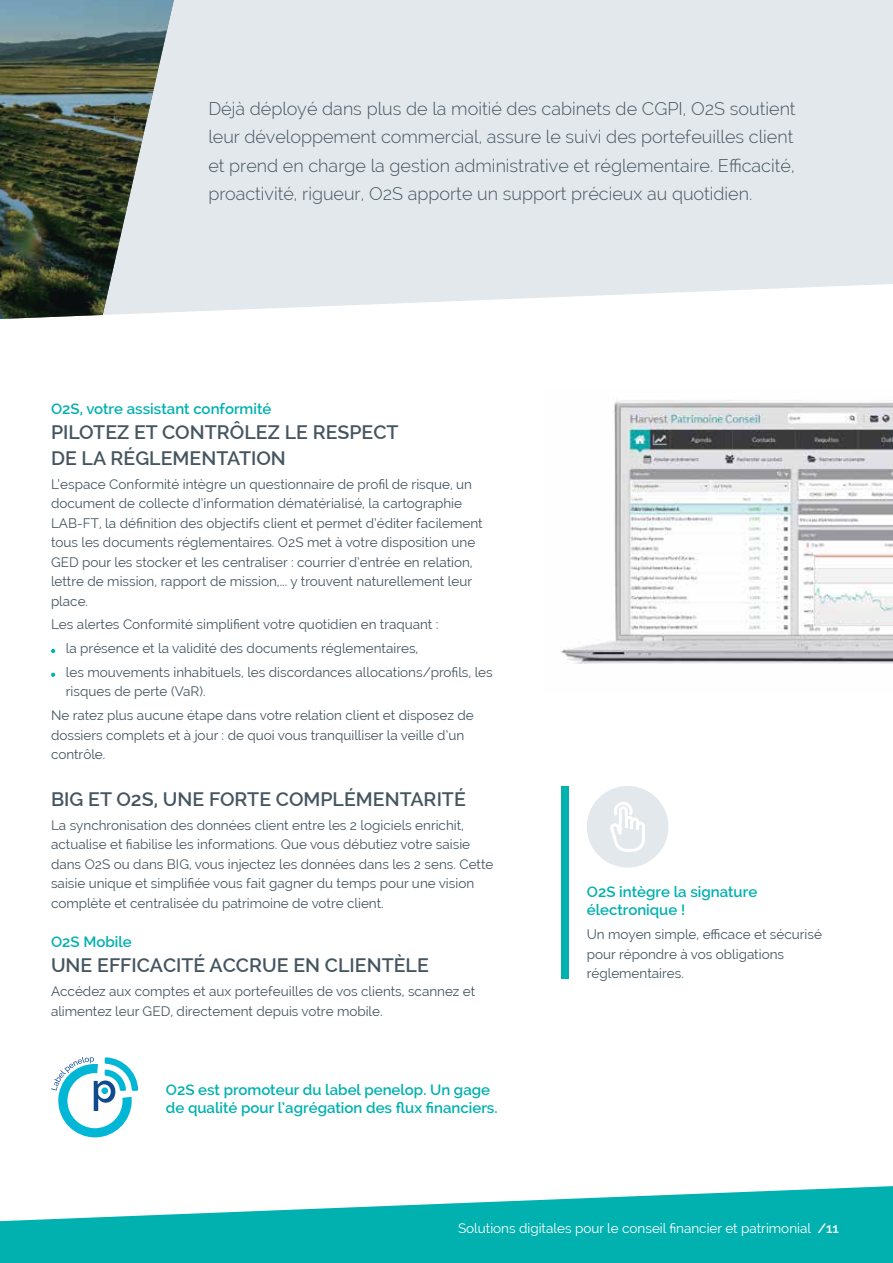
<style>
.page{position:relative;width:893px;height:1263px;background:#fff}
.page>*{position:absolute;margin:0;border:0;box-sizing:border-box;transform-origin:0 0}
.t1{font:600 19.5px/25.5px "Raleway";color:#455560}
.t2{font:300 18px/28.5px "Raleway";color:#455560}
.t3{font:600 15px/18px "Raleway";color:#00b1b0}
.t4{font:13.5px/19.5px "Raleway";color:#455560}
.t5{font:13.5px "Raleway";color:#fff}
.s1{font-weight:600}
</style>
<div class="page">
<div style="left:174px;top:0;width:719px;height:312px;background:#e3e8ec"></div>
<img style="left:0;top:0;width:174px;height:319px">
<svg style="left:0;top:1186px;width:893px;height:77px;fill:#00b1b0"></svg>
<img style="left:561px;top:400px;width:332px;height:264px">
<div style="left:587px;top:786px;width:81px;height:82px;background:#e3e8ec;border-radius:50%"></div>
<svg style="left:51px;top:649px;width:4px;height:4px"></svg>
<svg style="left:51px;top:673px;width:4px;height:4px"></svg>
<svg style="left:51px;top:1057px;width:87px;height:80px"></svg>
<div style="left:561px;top:786px;width:7px;height:192px;background:#00b1b0"></div>
<svg style="left:610px;top:802px;width:35px;height:50px"></svg>
<p class="t2" style="left:208px;top:94px;width:589px">Déjà déployé dans plus de la moitié des cabinets de CGPI, O2S soutient leur développement commercial, assure le suivi des portefeuilles client et prend en charge la gestion administrative et réglementaire. Efficacité, proactivité, rigueur, O2S apporte un support précieux au quotidien.</p>
<p class="t3" style="left:51px;top:400px;width:222px">O2S, votre assistant conformité</p>
<h1 class="t1" style="left:51px;top:420px;width:349px">PILOTEZ ET CONTRÔLEZ LE RESPECT<br>DE LA RÉGLEMENTATION</h1>
<p class="t4" style="left:51px;top:474px;width:433px">L’espace Conformité intègre un questionnaire de profil de risque, un document de collecte d’information dématérialisé, la cartographie LAB-FT, la définition des objectifs client et permet d’éditer facilement tous les documents réglementaires. O2S met à votre disposition une GED pour les stocker et les centraliser : courrier d’entrée en relation, lettre de mission, rapport de mission,... y trouvent naturellement leur place.</p>
<p class="t4" style="left:66px;top:613px;width:428px;line-height:23.7px;text-indent:-15px">Les alertes Conformité simplifient votre quotidien en traquant :<br>la présence et la validité des documents réglementaires,<br>les mouvements inhabituels, les discordances allocations/profils, les</p>
<p class="t4" style="left:51px;top:680px;width:424px;line-height:23.7px;text-indent:15px">risques de perte (VaR).<br>Ne ratez plus aucune étape dans votre relation client et disposez de</p>
<p class="t4" style="left:51px;top:725px;width:415px">dossiers complets et à jour : de quoi vous tranquilliser la veille d’un contrôle.</p>
<h1 class="t1" style="left:51px;top:786px;width:416px">BIG ET O2S, UNE FORTE COMPLÉMENTARITÉ</h1>
<p class="t4" style="left:51px;top:815px;width:444px">La synchronisation des données client entre les 2 logiciels enrichit, actualise et fiabilise les informations. Que vous débutiez votre saisie dans O2S ou dans BIG, vous injectez les données dans les 2 sens. Cette saisie unique et simplifiée vous fait gagner du temps pour une vision complète et centralisée du patrimoine de votre client.</p>
<p class="t3" style="left:51px;top:933px;width:82px">O2S Mobile</p>
<h1 class="t1" style="left:51px;top:953px;width:379px">UNE EFFICACITÉ ACCRUE EN CLIENTÈLE</h1>
<p class="t4" style="left:51px;top:982px;width:426px">Accédez aux comptes et aux portefeuilles de vos clients, scannez et alimentez leur GED, directement depuis votre mobile.</p>
<p class="t3" style="left:166px;top:1081px;width:333px">O2S est promoteur du label penelop. Un gage de qualité pour l’agrégation des flux financiers.</p>
<p class="t3" style="left:587px;top:883px;width:172px">O2S intègre la signature électronique !</p>
<p class="t4" style="left:587px;top:925px;width:237px">Un moyen simple, efficace et sécurisé pour répondre à vos obligations réglementaires.</p>
<p class="t5" style="left:458px;top:1220px;width:382px">Solutions digitales pour le conseil financier et patrimonial <span class="s1">/11</span></p>
</div>
